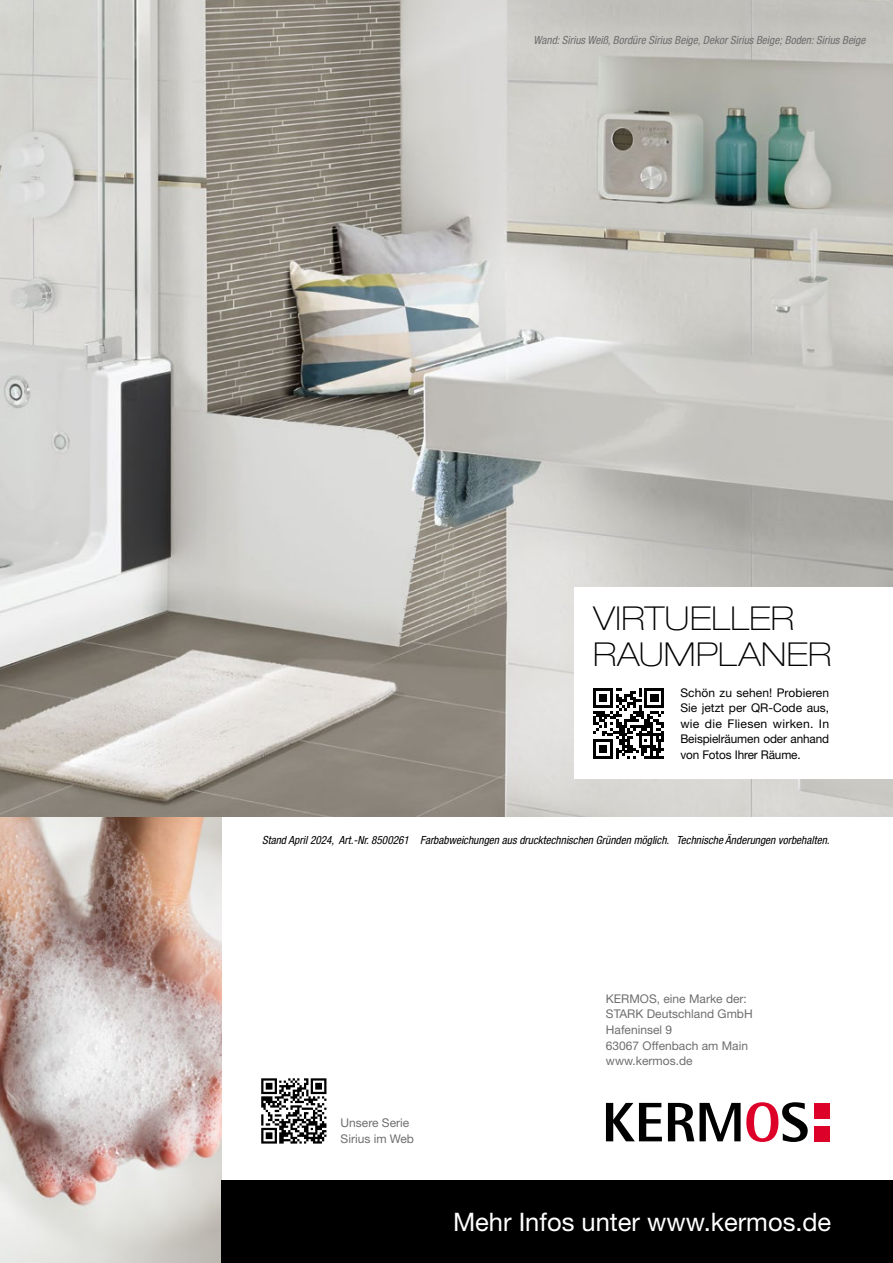
<style>
.page{position:relative;width:893px;height:1263px;background:#fff}
.page>*{position:absolute;margin:0;border:0;box-sizing:border-box;transform-origin:0 0}
.t1{font:100 expanded 33px/36px "Helvetica Neue LT Pro";letter-spacing:.01em;color:#000}
.t2{font:25.5px "Helvetica Neue LT Std";color:#fff}
.t3{font:12px/15.6px "Helvetica Neue LT Std";letter-spacing:-.01em;color:#000;text-align:justify}
.t4{font:12px/15.6px "Helvetica Neue LT Std";color:#6e6e6e}
.t5{font:italic condensed 11.25px "Helvetica Neue LT Pro";color:#000}
.t6{font:italic condensed 11.25px "Helvetica Neue LT Pro";color:#6e6e6e}
</style>
<div class="page">
<img style="left:0;top:816px;width:221px;height:447px">
<img style="left:0;top:0;width:893px;height:816px">
<div style="left:221px;top:1180px;width:672px;height:83px;background:#000"></div>
<div style="left:814px;top:1103px;width:15px;height:15px;background:#dd0028"></div>
<div style="left:814px;top:1126px;width:15px;height:15px;background:#dd0028"></div>
<svg style="left:606px;top:1103px;width:56px;height:38px"></svg>
<svg style="left:668px;top:1102px;width:140px;height:40px"></svg>
<div style="left:259px;top:1076px;width:70px;height:70px;background:linear-gradient(to right,#fff,#fff)"></div>
<svg style="left:261px;top:1078px;width:65px;height:65px"></svg>
<div style="left:574px;top:587px;width:319px;height:191px;background:#fff"></div>
<svg style="left:593px;top:688px;width:71px;height:71px"></svg>
<p class="t6" style="left:533px;top:33px;width:333px">Wand: Sirius Weiß, Bordüre Sirius Beige, Dekor Sirius Beige; Boden: Sirius Beige</p>
<h1 class="t1" style="left:593px;top:599px;width:240px">VIRTUELLER<br>RAUMPLANER</h1>
<p class="t3" style="left:680px;top:684px;width:150px">Schön zu sehen! Probieren Sie jetzt per QR-Code aus, wie die Fliesen wirken. In Beispielräumen oder anhand von Fotos Ihrer Räume.</p>
<p class="t5" style="left:262px;top:833px;width:569px">Stand April 2024, Art.-Nr. 8500261 Farbabweichungen aus drucktechnischen Gründen möglich. Technische Änderungen vorbehalten.</p>
<p class="t4" style="left:341px;top:1115px;width:75px">Unsere Serie<br>Sirius im Web</p>
<p class="t4" style="left:606px;top:990px;width:148px">KERMOS, eine Marke der:<br>STARK Deutschland GmbH<br>Hafeninsel 9<br>63067 Offenbach am Main www.kermos.de</p>
<h2 class="t2" style="left:453px;top:1206px;width:380px">Mehr Infos unter www.kermos.de</h2>
</div>
